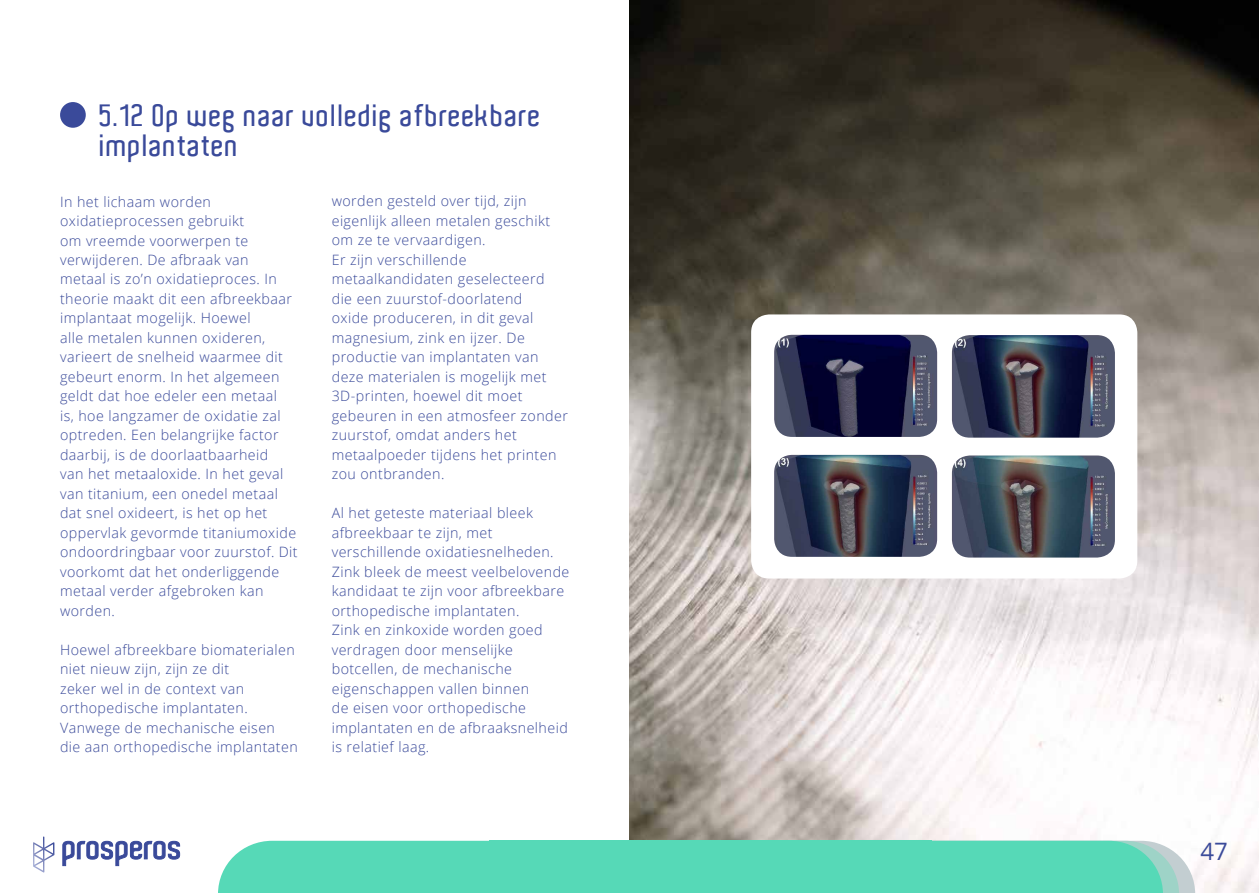
<style>
.page{position:relative;width:1259px;height:893px;background:#fff}
.page>*{position:absolute;margin:0;border:0;box-sizing:border-box;transform-origin:0 0}
.t1{font:600 30px/30px "Aldo";letter-spacing:.03em;color:#3a4a9a}
.t2{font:24px "Open Sans";color:#3a4a9a}
.t3{font:300 14.25px/19.5px "Open Sans";letter-spacing:.03em;color:#3a4a9a}
</style>
<div class="page">
<div style="left:218px;top:841px;width:271px;height:52px;background:#56d9b7"></div>
<svg style="left:62px;top:841px;width:118px;height:25px"></svg>
<svg style="left:33px;top:836px;width:21px;height:36px"></svg>
<div style="left:60px;top:102px;width:26px;height:26px;background:#3a4a9a;border-radius:50%"></div>
<img style="left:629px;top:0;width:630px;height:893px">
<svg style="left:931px;top:841px;width:264px;height:52px"></svg>
<div style="left:489px;top:841px;width:442px;height:52px;background:#56d9b7"></div>
<div style="left:751px;top:314px;width:386px;height:264px;background:#fff;border-radius:18px"></div>
<img style="left:774px;top:335px;width:163px;height:102px">
<img style="left:952px;top:335px;width:163px;height:103px">
<img style="left:774px;top:455px;width:163px;height:102px">
<img style="left:952px;top:455px;width:163px;height:103px">
<h1 class="t1" style="left:100px;top:101px;width:442px">5.12 Op weg naar volledig afbreekbare implantaten</h1>
<p class="t3" style="left:60px;top:191px;width:239px">In het lichaam worden oxidatieprocessen gebruikt<br>om vreemde voorwerpen te verwijderen. De afbraak van metaal is zo’n oxidatieproces. In theorie maakt dit een afbreekbaar implantaat mogelijk. Hoewel<br>alle metalen kunnen oxideren, varieert de snelheid waarmee dit gebeurt enorm. In het algemeen geldt dat hoe edeler een metaal<br>is, hoe langzamer de oxidatie zal optreden. Een belangrijke factor daarbij, is de doorlaatbaarheid<br>van het metaaloxide. In het geval van titanium, een onedel metaal dat snel oxideert, is het op het oppervlak gevormde titaniumoxide ondoordringbaar voor zuurstof. Dit voorkomt dat het onderliggende metaal verder afgebroken kan worden.</p>
<p class="t3" style="left:60px;top:640px;width:239px">Hoewel afbreekbare biomaterialen niet nieuw zijn, zijn ze dit<br>zeker wel in de context van orthopedische implantaten.<br>Vanwege de mechanische eisen die aan orthopedische implantaten</p>
<p class="t3" style="left:332px;top:191px;width:238px">worden gesteld over tijd, zijn eigenlijk alleen metalen geschikt om ze te vervaardigen.<br>Er zijn verschillende metaalkandidaten geselecteerd die een zuurstof-doorlatend<br>oxide produceren, in dit geval magnesium, zink en ijzer. De productie van implantaten van deze materialen is mogelijk met<br>3D-printen, hoewel dit moet gebeuren in een atmosfeer zonder zuurstof, omdat anders het metaalpoeder tijdens het printen zou ontbranden.</p>
<p class="t3" style="left:332px;top:503px;width:239px">Al het geteste materiaal bleek afbreekbaar te zijn, met verschillende oxidatiesnelheden.<br>Zink bleek de meest veelbelovende kandidaat te zijn voor afbreekbare orthopedische implantaten.<br>Zink en zinkoxide worden goed verdragen door menselijke botcellen, de mechanische eigenschappen vallen binnen<br>de eisen voor orthopedische implantaten en de afbraaksnelheid is relatief laag.</p>
<h2 class="t2" style="left:1200px;top:835px;width:29px">47</h2>
</div>
